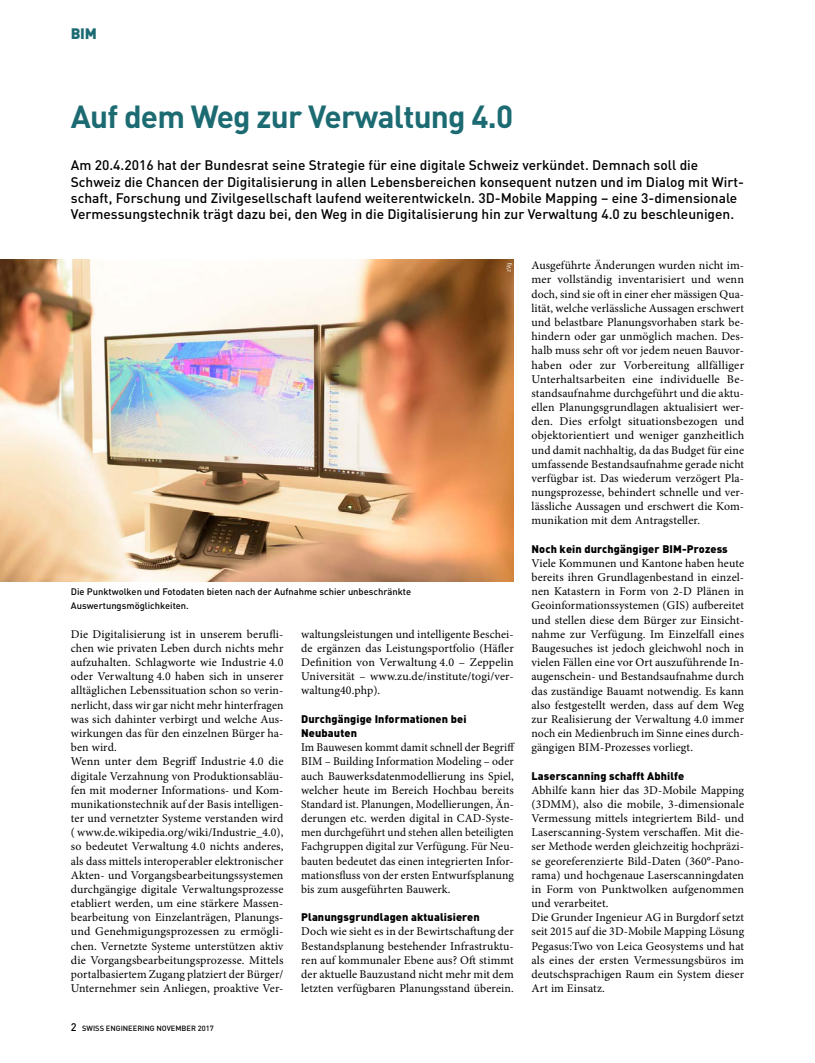
<style>
.page{position:relative;width:815px;height:1063px;background:#fff}
.page>*{position:absolute;margin:0;border:0;box-sizing:border-box;transform-origin:0 0}
.t1{font:700 31.5px "DIN";letter-spacing:-.025em;color:#1c6b72}
.t2{font:900 15px "DIN";color:#1c6b72}
.t3{font:500 13.75px/16.2px "DIN";color:#000}
.t4{font:11.88px/14.1px "Minion Pro";letter-spacing:.01em;color:#000;text-align:justify}
.t5{font:11.88px/14.1px "Minion Pro";letter-spacing:.01em;color:#000;text-align:justify;scale:.96 1}
.t6{font:900 11px/14.1px "DIN";letter-spacing:.01em;color:#000}
.t7{font:500 9.38px/14.1px "DIN";color:#000}
.t8{font:500 7.5px "DIN";color:#000}
.t9{font:6.25px "DIN";color:#fff}
.s1{font-size:11px}
</style>
<div class="page">
<img style="left:0;top:260px;width:514px;height:321px">
<p class="t2" style="left:71px;top:24px;width:27px">BIM</p>
<h1 class="t1" style="left:71px;top:96px;width:444px">Auf dem Weg zur Verwaltung 4.0</h1>
<p class="t3" style="left:71px;top:157px;width:675px">Am 20.4.2016 hat der Bundesrat seine Strategie für eine digitale Schweiz verkündet. Demnach soll die Schweiz die Chancen der Digitalisierung in allen Lebensbereichen konsequent nutzen und im Dialog mit Wirt&shy;schaft, Forschung und Zivilgesellschaft laufend weiterentwickeln. 3D-Mobile Mapping – eine 3-dimensionale Vermessungstechnik trägt dazu bei, den Weg in die Digitalisierung hin zur Verwaltung 4.0 zu beschleunigen.</p>
<p class="t4" style="left:531px;top:258px;width:214px">Ausgeführte Änderungen wurden nicht im&shy;mer vollständig inventarisiert und wenn doch, sind sie oft in einer eher mässigen Qua&shy;lität, welche verlässliche Aussagen erschwert und belastbare Planungsvorhaben stark be&shy;hindern oder gar unmöglich machen. Des&shy;halb muss sehr oft vor jedem neuen Bauvor&shy;haben oder zur Vorbereitung allfälliger Unterhaltsarbeiten eine individuelle Be&shy;standsaufnahme durchgeführt und die aktu&shy;ellen Planungsgrundlagen aktualisiert wer&shy;den. Dies erfolgt situationsbezogen und objektorientiert und weniger ganzheitlich und damit nachhaltig, da das Budget für eine umfassende Bestandsaufnahme gerade nicht verfügbar ist. Das wiederum verzögert Pla&shy;nungsprozesse, behindert schnelle und ver&shy;lässliche Aussagen und erschwert die Kom&shy;munikation mit dem Antragsteller.</p>
<p class="t6" style="left:531px;top:541px;width:198px">Noch kein durchgängiger BIM-Prozess</p>
<p class="t4" style="left:531px;top:556px;width:214px">Viele Kommunen und Kantone haben heute bereits ihren Grundlagenbestand in einzel&shy;nen Katastern in Form von 2-D Plänen in Geoinformationssystemen (GIS) aufbereitet und stellen diese dem Bürger zur Einsicht&shy;nahme zur Verfügung. Im Einzelfall eines Baugesuches ist jedoch gleichwohl noch in vielen Fällen eine vor Ort auszuführende In&shy;augenschein- und Bestandsaufnahme durch das zuständige Bauamt notwendig. Es kann also festgestellt werden, dass auf dem Weg zur Realisierung der Verwaltung 4.0 immer noch ein Medienbruch im Sinne eines durch&shy;gängigen BIM-Prozesses vorliegt.</p>
<p class="t6" style="left:531px;top:768px;width:154px">Laserscanning schafft Abhilfe</p>
<p class="t4" style="left:531px;top:783px;width:214px;text-align:left">Abhilfe kann hier das 3D-Mobile Mapping (3DMM), also die mobile, 3-dimensionale Vermessung mittels integriertem Bild- und Laserscanning-System verschaffen. Mit die&shy;ser Methode werden gleichzeitig hochpräzi&shy;se georeferenzierte Bild-Daten (360°-Pano&shy;rama) und hochgenaue Laserscanningdaten in Form von Punktwolken aufgenommen und verarbeitet.<br>Die Grunder Ingenieur AG in Burgdorf setzt seit 2015 auf die 3D-Mobile Mapping Lösung Pegasus:Two von Leica Geosystems und hat als eines der ersten Vermessungsbüros im deutschsprachigen Raum ein System dieser Art im Einsatz.</p>
<p class="t9" style="left:505px;top:272px;width:11px;rotate:-90deg">zVg</p>
<p class="t7" style="left:71px;top:585px;width:342px">Die Punktwolken und Fotodaten bieten nach der Aufnahme schier unbeschränkte<br>Auswertungsmöglichkeiten.</p>
<p class="t4" style="left:71px;top:627px;width:214px;text-align:left">Die Digitalisierung ist in unserem berufli&shy;chen wie privaten Leben durch nichts mehr aufzuhalten. Schlagworte wie Industrie 4.0 oder Verwaltung 4.0 haben sich in unserer alltäglichen Lebenssituation schon so verin&shy;nerlicht, dass wir gar nicht mehr hinterfragen was sich dahinter verbirgt und welche Aus&shy;wirkungen das für den einzelnen Bürger ha&shy;ben wird.<br>Wenn unter dem Begriff Industrie 4.0 die digitale Verzahnung von Produktionsabläu&shy;fen mit moderner Informations- und Kom&shy;munikationstechnik auf der Basis intelligen&shy;ter und vernetzter Systeme verstanden wird ( www.de.wikipedia.org/wiki/Industrie_4.0), so bedeutet Verwaltung 4.0 nichts anderes, als dass mittels interoperabler elektronischer Akten- und Vorgangsbearbeitungssystemen durchgängige digitale Verwaltungsprozesse etabliert werden, um eine stärkere Massen&shy;bearbeitung von Einzelanträgen, Planungs&shy;und Genehmigungsprozessen zu ermögli&shy;chen. Vernetzte Systeme unterstützen aktiv die Vorgangsbearbeitungsprozesse. Mittels portalbasiertem Zugang platziert der Bürger/ Unternehmer sein Anliegen, proaktive Ver-</p>
<p class="t4" style="left:301px;top:627px;width:214px">waltungsleistungen und intelligente Beschei&shy;de ergänzen das Leistungsportfolio (Häfler Definition von Verwaltung 4.0 – Zeppelin Universität – www.zu.de/institute/togi/ver&shy;waltung40.php).</p>
<p class="t6" style="left:301px;top:711px;width:167px">Durchgängige Informationen bei<br>Neubauten</p>
<p class="t5" style="left:301px;top:740px;width:224px">Im Bauwesen kommt damit schnell der Begriff BIM – Building Information Modeling – oder auch Bauwerksdatenmodellierung ins Spiel, welcher heute im Bereich Hochbau bereits Standard ist. Planungen, Modellierungen, Än&shy;derungen etc. werden digital in CAD-Syste&shy;men durchgeführt und stehen allen beteiligten Fachgruppen digital zur Verfügung. Für Neu&shy;bauten bedeutet das einen integrierten Infor&shy;mationsfluss von der ersten Entwurfsplanung bis zum ausgeführten Bauwerk.</p>
<p class="t6" style="left:301px;top:910px;width:180px">Planungsgrundlagen aktualisieren</p>
<p class="t4" style="left:301px;top:925px;width:214px">Doch wie sieht es in der Bewirtschaftung der Bestandsplanung bestehender Infrastruktu&shy;ren auf kommunaler Ebene aus? Oft stimmt der aktuelle Bauzustand nicht mehr mit dem letzten verfügbaren Planungsstand überein.</p>
<p class="t8" style="left:71px;top:1023px;width:144px"><span class="s1">2</span> SWISS ENGINEERING NOVEMBER 2017</p>
</div>
